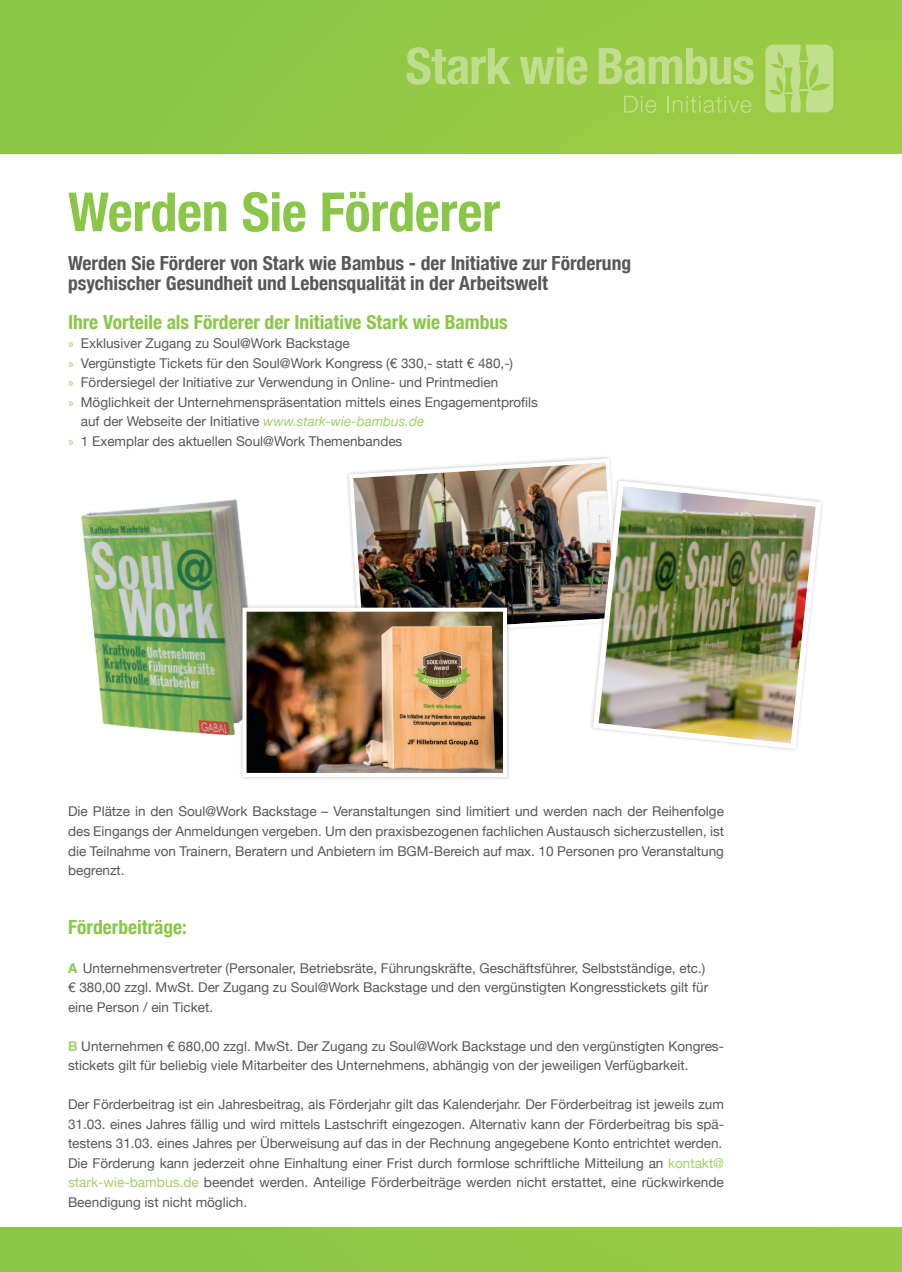
<style>
.page{position:relative;width:902px;height:1272px;background:#fff}
.page>*{position:absolute;margin:0;border:0;box-sizing:border-box;transform-origin:0 0}
.t1{font:700 condensed 54px "Helvetica Neue";letter-spacing:-.005em;color:#8ac648}
.t2{font:700 condensed 19.5px/19.5px "Helvetica Neue";color:#57585a}
.t3{font:700 condensed 19.5px "Helvetica Neue";color:#8ac648}
.t4{font:13.5px/19.5px "Helvetica Neue";color:#57585a}
.s1{font-family:"Myriad Pro";color:#a2d06a}
.s2{font-style:italic;color:#a2d06a}
.s3{font-weight:700;color:#8ac648}
.s4{font-weight:700;color:#a2d06a}
.s5{color:#a2d06a}
</style>
<div class="page">
<div style="left:0;top:0;width:901px;height:1271px;background:#92c846"></div>
<div style="left:0;top:154px;width:901px;height:1072px;background:#fff"></div>
<img style="left:347px;top:456px;width:264px;height:173px">
<img style="left:81px;top:499px;width:167px;height:237px">
<svg style="left:588px;top:476px;width:23px;height:153px"></svg>
<img style="left:590px;top:478px;width:232px;height:272px">
<div style="left:238px;top:603px;width:273px;height:178px;background:#231f20;opacity:.25"></div>
<img style="left:240px;top:605px;width:269px;height:174px">
<svg style="left:406px;top:47px;width:104px;height:38px"></svg>
<svg style="left:520px;top:48px;width:67px;height:37px"></svg>
<svg style="left:598px;top:48px;width:155px;height:37px"></svg>
<svg style="left:624px;top:96px;width:32px;height:17px"></svg>
<svg style="left:667px;top:96px;width:84px;height:17px"></svg>
<svg style="left:765px;top:44px;width:68px;height:68px"></svg>
<h1 class="t1" style="left:68px;top:179px;width:433px">Werden Sie Förderer</h1>
<h2 class="t2" style="left:68px;top:253px;width:564px">Werden Sie Förderer von Stark wie Bambus - der Initiative zur Förderung psychischer Gesundheit und Lebensqualität in der Arbeitswelt</h2>
<h2 class="t3" style="left:68px;top:310px;width:441px">Ihre Vorteile als Förderer der Initiative Stark wie Bambus</h2>
<p class="t4" style="left:68px;top:334px;width:283px"><span class="s1">»</span> Exklusiver Zugang zu Soul@Work Backstage</p>
<p class="t4" style="left:68px;top:354px;width:446px"><span class="s1">»</span> Vergünstigte Tickets für den Soul@Work Kongress (€ 330,- statt € 480,-)</p>
<p class="t4" style="left:68px;top:373px;width:432px"><span class="s1">»</span> Fördersiegel der Initiative zur Verwendung in Online- und Printmedien</p>
<p class="t4" style="left:68px;top:393px;width:471px"><span class="s1">»</span> Möglichkeit der Unternehmenspräsentation mittels eines Engagementprofils</p>
<p class="t4" style="left:81px;top:412px;width:345px">auf der Webseite der Initiative <span class="s2">www.stark-wie-bambus.de</span></p>
<p class="t4" style="left:68px;top:432px;width:336px"><span class="s1">»</span> 1 Exemplar des aktuellen Soul@Work Themenbandes</p>
<p class="t4" style="left:68px;top:802px;width:657px;text-align:justify">Die Plätze in den Soul@Work Backstage – Veranstaltungen sind limitiert und werden nach der Reihenfolge des Eingangs der Anmeldungen vergeben. Um den praxisbezogenen fachlichen Austausch sicherzustellen, ist die Teilnahme von Trainern, Beratern und Anbietern im BGM-Bereich auf max. 10 Personen pro Veranstaltung begrenzt.</p>
<h2 class="t3" style="left:68px;top:914px;width:120px">Förderbeiträge:</h2>
<p class="t4" style="left:68px;top:958px;width:641px"><span class="s3">A</span> Unternehmensvertreter (Personaler, Betriebsräte, Führungskräfte, Geschäftsführer, Selbstständige, etc.) € 380,00 zzgl. MwSt. Der Zugang zu Soul@Work Backstage und den vergünstigten Kongresstickets gilt für eine Person / ein Ticket.</p>
<p class="t4" style="left:68px;top:1036px;width:657px"><span class="s4">B</span> Unternehmen € 680,00 zzgl. MwSt. Der Zugang zu Soul@Work Backstage und den vergünstigten Kongres&shy;stickets gilt für beliebig viele Mitarbeiter des Unternehmens, abhängig von der jeweiligen Verfügbarkeit.</p>
<p class="t4" style="left:68px;top:1095px;width:657px">Der Förderbeitrag ist ein Jahresbeitrag, als Förderjahr gilt das Kalenderjahr. Der Förderbeitrag ist jeweils zum 31.03. eines Jahres fällig und wird mittels Lastschrift eingezogen. Alternativ kann der Förderbeitrag bis spä&shy;testens 31.03. eines Jahres per Überweisung auf das in der Rechnung angegebene Konto entrichtet werden.<br>Die Förderung kann jederzeit ohne Einhaltung einer Frist durch formlose schriftliche Mitteilung an <span class="s5">kontakt@ stark-wie-bambus.de</span> beendet werden. Anteilige Förderbeiträge werden nicht erstattet, eine rückwirkende Beendigung ist nicht möglich.</p>
</div>
